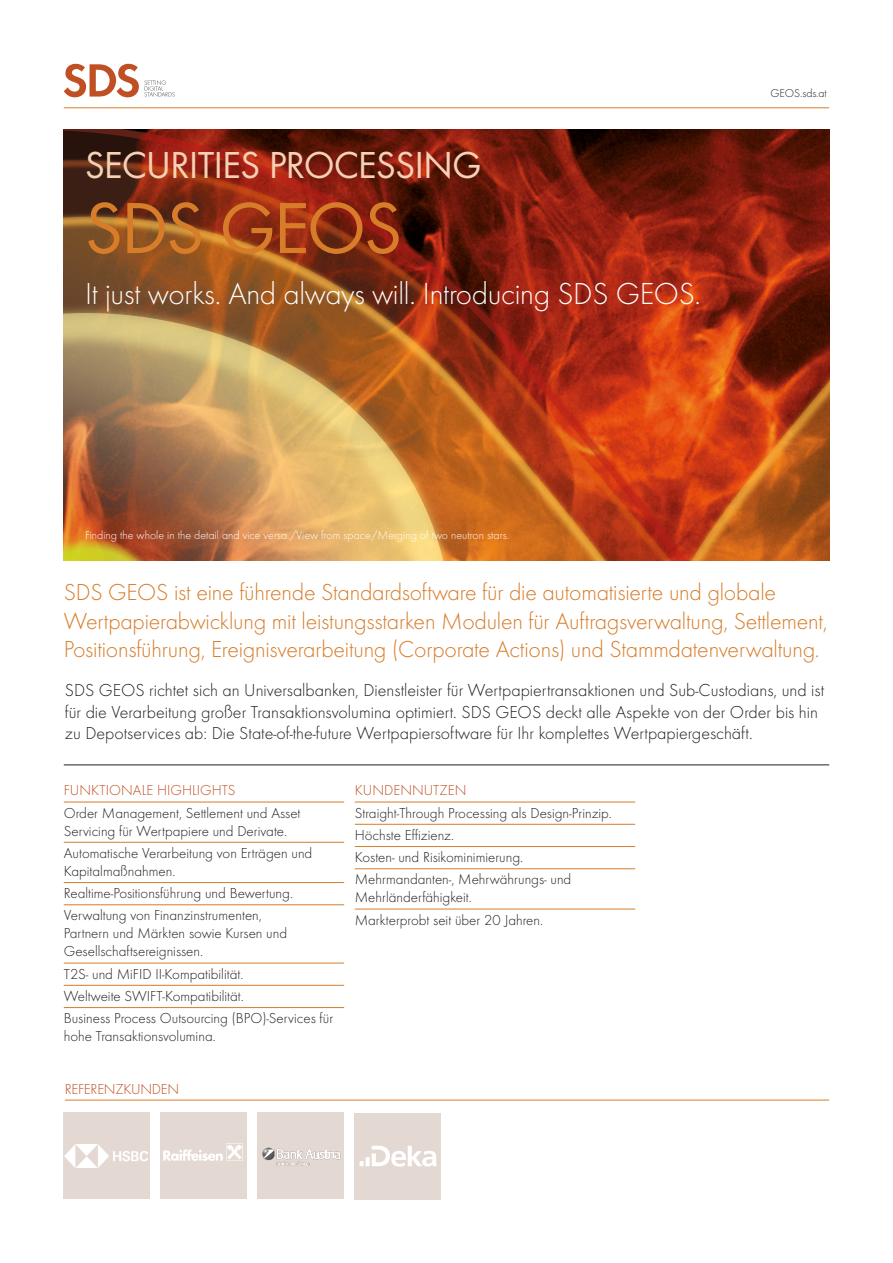
<style>
.page{position:relative;width:893px;height:1263px;background:#fff}
.page>*{position:absolute;margin:0;border:0;box-sizing:border-box;transform-origin:0 0}
.t1{font:75px "Futura Boo";letter-spacing:-.02em;color:#d77c29}
.t2{font:39px "Futura Boo";letter-spacing:-.01em;color:#f7d1b6}
.t3{font:300 31.5px "Futura";letter-spacing:-.01em;color:#fff}
.t4{font:300 24px/28.8px "Futura";letter-spacing:-.01em;color:#d77c29}
.t5{font:300 18px/21.6px "Futura";color:#231f20}
.t6{font:300 15px/18px "Futura";color:#231f20}
.t7{font:300 15px "Futura";color:#c04f24}
.t8{font:300 15px "Futura";letter-spacing:-.02em;color:#c04f24}
.t9{font:300 12px "Futura";color:#fff}
.t10{font:300 11.85px "Futura";letter-spacing:-.01em;color:#231f20}
</style>
<div class="page">
<img style="left:64px;top:129px;width:765px;height:431px">
<hr style="left:64px;top:802px;width:280px;height:1px;background:#d77c29">
<hr style="left:64px;top:842px;width:280px;height:1px;background:#d77c29">
<hr style="left:64px;top:882px;width:280px;height:1px;background:#d77c29">
<hr style="left:64px;top:904px;width:280px;height:1px;background:#d77c29">
<hr style="left:64px;top:963px;width:280px;height:1px;background:#d77c29">
<hr style="left:64px;top:985px;width:280px;height:1px;background:#d77c29">
<hr style="left:64px;top:1007px;width:280px;height:1px;background:#d77c29">
<hr style="left:355px;top:802px;width:280px;height:1px;background:#d77c29">
<hr style="left:355px;top:824px;width:280px;height:1px;background:#d77c29">
<hr style="left:355px;top:846px;width:280px;height:1px;background:#d77c29">
<hr style="left:355px;top:868px;width:280px;height:1px;background:#d77c29">
<hr style="left:355px;top:909px;width:280px;height:1px;background:#d77c29">
<hr style="left:65px;top:1100px;width:764px;height:1px;background:#d77c29">
<hr style="left:64px;top:108px;width:765px;height:1px;background:#d77c29">
<hr style="left:64px;top:765px;width:765px;height:1px;background:#231f20">
<svg style="left:64px;top:64px;width:111px;height:33px"></svg>
<div style="left:257px;top:1112px;width:86px;height:86px;background:#e4d8d2"></div>
<img style="left:262px;top:1147px;width:79px;height:20px">
<div style="left:63px;top:1112px;width:86px;height:86px;background:#e4d8d2"></div>
<div style="left:160px;top:1112px;width:86px;height:86px;background:#e4d8d2"></div>
<img style="left:163px;top:1143px;width:80px;height:17px">
<img style="left:64px;top:1145px;width:83px;height:22px">
<div style="left:355px;top:1113px;width:86px;height:86px;background:#e4d8d2"></div>
<img style="left:359px;top:1146px;width:78px;height:20px">
<p class="t2" style="left:85px;top:142px;width:398px">SECURITIES PROCESSING</p>
<p class="t1" style="left:85px;top:183px;width:318px">SDS GEOS</p>
<p class="t3" style="left:85px;top:275px;width:617px">It just works. And always will. Introducing SDS GEOS.</p>
<p class="t10" style="left:771px;top:87px;width:58px">GEOS.sds.at</p>
<p class="t9" style="left:85px;top:528px;width:426px">Finding the whole in the detail and vice versa./View from space/Merging of two neutron stars.</p>
<p class="t4" style="left:64px;top:578px;width:765px">SDS GEOS ist eine führende Standardsoftware für die automatisierte und globale<br>Wertpapierabwicklung mit leistungsstarken Modulen für Auftragsverwaltung, Settlement,<br>Positionsführung, Ereignisverarbeitung (Corporate Actions) und Stammdatenverwaltung.</p>
<p class="t5" style="left:65px;top:679px;width:761px">SDS GEOS richtet sich an Universalbanken, Dienstleister für Wertpapiertransaktionen und Sub-Custodians, und ist für die Verarbeitung großer Transaktionsvolumina optimiert. SDS GEOS deckt alle Aspekte von der Order bis hin zu Depotservices ab: Die State-of-the-future Wertpapiersoftware für Ihr komplettes Wertpapiergeschäft.</p>
<p class="t7" style="left:64px;top:782px;width:173px">FUNKTIONALE HIGHLIGHTS</p>
<p class="t6" style="left:64px;top:804px;width:238px">Order Management, Settlement und Asset<br>Servicing für Wertpapiere und Derivate.</p>
<p class="t6" style="left:64px;top:844px;width:250px">Automatische Verarbeitung von Erträgen und<br>Kapitalmaßnahmen.</p>
<p class="t6" style="left:64px;top:884px;width:231px">Realtime-Positionsführung und Bewertung.</p>
<p class="t6" style="left:64px;top:907px;width:225px">Verwaltung von Finanzinstrumenten,<br>Partnern und Märkten sowie Kursen und<br>Gesellschaftsereignissen.</p>
<p class="t6" style="left:64px;top:965px;width:181px">T2S- und MiFID II-Kompatibilität.</p>
<p class="t6" style="left:64px;top:987px;width:182px">Weltweite SWIFT-Kompatibilität.</p>
<p class="t6" style="left:64px;top:1009px;width:271px">Business Process Outsourcing (BPO)-Services für hohe Transaktionsvolumina.</p>
<p class="t8" style="left:65px;top:1080px;width:116px">REFERENZKUNDEN</p>
<p class="t7" style="left:355px;top:782px;width:113px">KUNDENNUTZEN</p>
<p class="t6" style="left:355px;top:804px;width:259px">Straight-Through Processing als Design-Prinzip.</p>
<p class="t6" style="left:355px;top:826px;width:101px">Höchste Effizienz.</p>
<p class="t6" style="left:355px;top:848px;width:170px">Kosten- und Risikominimierung.</p>
<p class="t6" style="left:355px;top:871px;width:218px">Mehrmandanten-, Mehrwährungs- und<br>Mehrländerfähigkeit.</p>
<p class="t6" style="left:355px;top:911px;width:190px">Markterprobt seit über 20 Jahren.</p>
</div>
